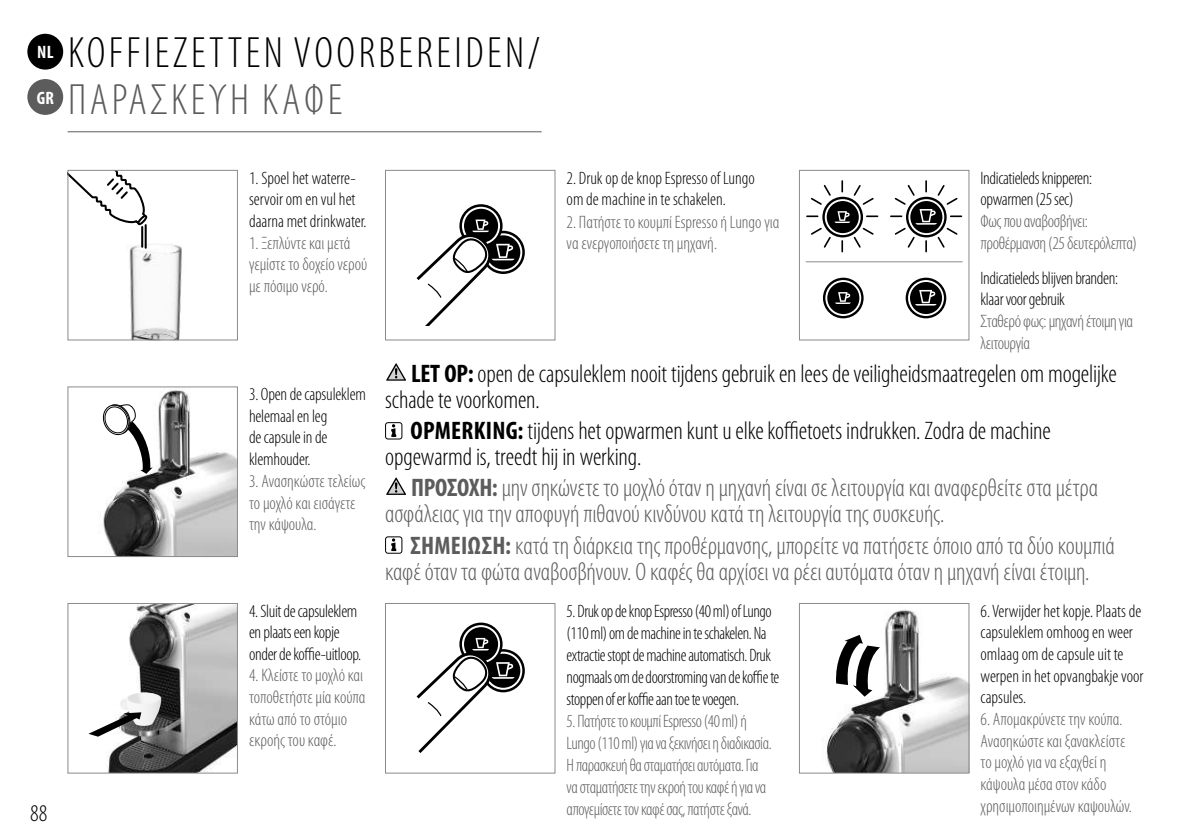
<style>
.page{position:relative;width:1190px;height:838px;background:#fff}
.page>*{position:absolute;margin:0;border:0;box-sizing:border-box;transform-origin:0 0}
.t1{font:300 condensed 44px "Myriad Pro";letter-spacing:.08em;color:#000}
.t2{font:300 condensed 44px "Myriad Pro";letter-spacing:.08em;color:#5c5c5c}
.t3{font:300 condensed 25.4px/26px "Myriad Pro";letter-spacing:-.005em;color:#5c5c5c}
.t4{font:300 condensed 25.4px/26px "Myriad Pro";letter-spacing:-.01em;color:#000}
.t5{font:300 condensed 24px "Myriad Pro";color:#000}
.t6{font:300 condensed 18px/21.6px "Myriad Pro";letter-spacing:-.005em;color:#5c5c5c}
.t7{font:300 condensed 18px/21.6px "Myriad Pro";letter-spacing:-.02em;color:#000}
.t8{font:300 condensed 18px/21.6px "Myriad Pro";color:#000}
.t9{font:300 condensed 18px/22px "Myriad Pro";letter-spacing:-.025em;color:#5c5c5c}
.t10{font:700 condensed 18px "Myriad Pro";color:#fff}
.s1{font-weight:700}
</style>
<div class="page">
<div style="left:385px;top:603px;width:170px;height:170px;background:#fff;border:1px solid #8b8b8b"></div>
<svg style="left:483px;top:650px;width:40px;height:40px"></svg>
<div style="left:482px;top:649px;width:43px;height:43px;border:3px solid #000;border-radius:50%"></div>
<div style="left:486px;top:653px;width:34px;height:34px;background:#000;border-radius:50%"></div>
<svg style="left:461px;top:623px;width:40px;height:41px"></svg>
<div style="left:459px;top:622px;width:43px;height:43px;border:3px solid #000;border-radius:50%"></div>
<div style="left:464px;top:627px;width:34px;height:34px;background:#000;border-radius:50%"></div>
<svg style="left:416px;top:637px;width:98px;height:116px"></svg>
<img style="left:129px;top:233px;width:53px;height:105px">
<hr style="left:141px;top:227px;width:2px;height:20px;background:#000">
<hr style="left:145px;top:225px;width:2px;height:23px;background:#000">
<svg style="left:70px;top:172px;width:78px;height:54px"></svg>
<div style="left:68px;top:170px;width:170px;height:170px;border:1px solid #8b8b8b"></div>
<div style="left:799px;top:170px;width:170px;height:170px;background:#fff;border:1px solid #8b8b8b"></div>
<svg style="left:807px;top:181px;width:70px;height:70px"></svg>
<svg style="left:891px;top:181px;width:70px;height:70px"></svg>
<svg style="left:824px;top:279px;width:38px;height:38px"></svg>
<div style="left:823px;top:277px;width:40px;height:41px;border:2px solid #000;border-radius:50%"></div>
<div style="left:827px;top:282px;width:32px;height:32px;background:#000;border-radius:50%"></div>
<svg style="left:835px;top:292px;width:16px;height:12px"></svg>
<svg style="left:907px;top:279px;width:38px;height:38px"></svg>
<div style="left:905px;top:277px;width:41px;height:41px;border:2px solid #000;border-radius:50%"></div>
<div style="left:910px;top:282px;width:32px;height:32px;background:#000;border-radius:50%"></div>
<svg style="left:915px;top:290px;width:21px;height:15px"></svg>
<hr style="left:806px;top:261px;width:156px;height:1px;background:#8b8b8b">
<div style="left:385px;top:170px;width:170px;height:170px;background:#fff;border:1px solid #8b8b8b"></div>
<svg style="left:483px;top:232px;width:40px;height:40px"></svg>
<div style="left:482px;top:231px;width:43px;height:43px;border:3px solid #000;border-radius:50%"></div>
<div style="left:486px;top:235px;width:34px;height:34px;background:#000;border-radius:50%"></div>
<svg style="left:461px;top:205px;width:40px;height:41px"></svg>
<div style="left:459px;top:204px;width:43px;height:43px;border:3px solid #000;border-radius:50%"></div>
<div style="left:464px;top:209px;width:34px;height:34px;background:#000;border-radius:50%"></div>
<svg style="left:416px;top:219px;width:98px;height:106px"></svg>
<img style="left:96px;top:605px;width:140px;height:166px">
<svg style="left:88px;top:692px;width:76px;height:44px"></svg>
<div style="left:68px;top:603px;width:170px;height:170px;border:1px solid #8b8b8b"></div>
<img style="left:825px;top:610px;width:142px;height:161px">
<svg style="left:834px;top:634px;width:46px;height:62px"></svg>
<div style="left:799px;top:603px;width:170px;height:170px;border:1px solid #8b8b8b"></div>
<img style="left:100px;top:388px;width:136px;height:166px">
<svg style="left:101px;top:402px;width:52px;height:71px"></svg>
<div style="left:68px;top:386px;width:170px;height:170px;border:1px solid #8b8b8b"></div>
<div style="left:27px;top:34px;width:36px;height:36px;background:#000;border-radius:50%"></div>
<div style="left:27px;top:79px;width:36px;height:36px;background:#5c5c5c;border-radius:50%"></div>
<svg style="left:386px;top:477px;width:20px;height:18px"></svg>
<svg style="left:391px;top:538px;width:6px;height:13px"></svg>
<div style="left:385px;top:536px;width:17px;height:17px;border:1px solid #000;border-radius:2px"></div>
<hr style="left:68px;top:131px;width:474px;height:1px;background:#5c5c5c">
<svg style="left:386px;top:363px;width:20px;height:18px"></svg>
<svg style="left:391px;top:424px;width:6px;height:13px"></svg>
<div style="left:385px;top:422px;width:17px;height:17px;border:1px solid #000;border-radius:2px"></div>
<p class="t10" style="left:37px;top:41px;width:18px">NL</p>
<p class="t10" style="left:37px;top:86px;width:19px">GR</p>
<h1 class="t1" style="left:68px;top:26px;width:473px">KOFFIEZETTEN VOORBEREIDEN/</h1>
<h1 class="t2" style="left:68px;top:74px;width:272px">ΠΑΡΑΣΚΕΥΉ ΚΑΦΈ</h1>
<h3 class="t5" style="left:30px;top:799px;width:19px">88</h3>
<p class="t8" style="left:249px;top:167px;width:119px">1. Spoel het waterre&shy;servoir om en vul het daarna met drinkwater.</p>
<p class="t6" style="left:249px;top:232px;width:120px">1. Ξεπλύντε και μετά γεμίστε το δοχείο νερού με πόσιμο νερό.</p>
<p class="t7" style="left:249px;top:383px;width:118px">3. Open de capsuleklem helemaal en leg<br>de capsule in de klemhouder.</p>
<p class="t6" style="left:249px;top:470px;width:118px">3. Ανασηκώστε τελείως το μοχλό και εισάγετε την κάψουλα.</p>
<p class="t8" style="left:567px;top:167px;width:190px">2. Druk op de knop Espresso of Lungo om de machine in te schakelen.</p>
<p class="t7" style="left:980px;top:167px;width:113px">Indicatieleds knipperen: opwarmen (25 sec)</p>
<p class="t6" style="left:567px;top:210px;width:214px">2. Πατήστε το κουμπί Espresso ή Lungo για να ενεργοποιήσετε τη μηχανή.</p>
<p class="t6" style="left:980px;top:210px;width:158px">Φως που αναβοσβήνει: προθέρμανση (25 δευτερόλεπτα)</p>
<p class="t7" style="left:980px;top:267px;width:139px">Indicatieleds blijven branden: klaar voor gebruik</p>
<p class="t6" style="left:980px;top:310px;width:154px">Σταθερό φως: μηχανή έτοιμη για λειτουργία</p>
<h2 class="t4" style="left:385px;top:360px;width:733px;text-indent:26px"><span class="s1">LET OP:</span> open de capsuleklem nooit tijdens gebruik en lees de veiligheidsmaatregelen om mogelijke schade te voorkomen.</h2>
<h2 class="t4" style="left:385px;top:417px;width:667px;text-indent:25px"><span class="s1">OPMERKING:</span> tijdens het opwarmen kunt u elke koffietoets indrukken. Zodra de machine opgewarmd is, treedt hij in werking.</h2>
<h2 class="t3" style="left:385px;top:474px;width:714px;text-indent:26px"><span class="s1">ΠΡΟΣΟΧΗ:</span> μην σηκώνετε το μοχλό όταν η μηχανή είναι σε λειτουργία και αναφερθείτε στα μέτρα ασφάλειας για την αποφυγή πιθανού κινδύνου κατά τη λειτουργία της συσκευής.</h2>
<h2 class="t3" style="left:385px;top:532px;width:731px;text-indent:25px"><span class="s1">ΣΗΜΕΊΩΣΗ:</span> κατά τη διάρκεια της προθέρμανσης, μπορείτε να πατήσετε όποιο από τα δύο κουμπιά καφέ όταν τα φώτα αναβοσβήνουν. Ο καφές θα αρχίσει να ρέει αυτόματα όταν η μηχανή είναι έτοιμη.</h2>
<p class="t7" style="left:567px;top:599px;width:214px">5. Druk op de knop Espresso (40 ml) of Lungo (110 ml) om de machine in te schakelen. Na extractie stopt de machine automatisch. Druk nogmaals om de doorstroming van de koffie te stoppen of er koffie aan toe te voegen.</p>
<p class="t7" style="left:249px;top:599px;width:114px">4. Sluit de capsuleklem en plaats een kopje onder de koffie-uitloop.</p>
<p class="t8" style="left:980px;top:599px;width:164px">6. Verwijder het kopje. Plaats de capsuleklem omhoog en weer omlaag om de capsule uit te werpen in het opvangbakje voor capsules.</p>
<p class="t6" style="left:249px;top:664px;width:118px">4. Κλείστε το μοχλό και τοποθετήστε μία κούπα κάτω από το στόμιο εκροής του καφέ.</p>
<p class="t6" style="left:980px;top:708px;width:153px">6. Απομακρύνετε την κούπα.<br>Ανασηκώστε και ξανακλείστε το μοχλό για να εξαχθεί η κάψουλα μέσα στον κάδο χρησιμοποιημένων καψουλών.</p>
<p class="t9" style="left:567px;top:709px;width:206px">5. Πατήστε το κουμπί Espresso (40 ml) ή Lungo (110 ml) για να ξεκινήσει η διαδικασία.<br>Η παρασκευή θα σταματήσει αυτόματα. Για να σταματήσετε την εκροή του καφέ ή για να απογεμίσετε τον καφέ σας, πατήστε ξανά.</p>
</div>
